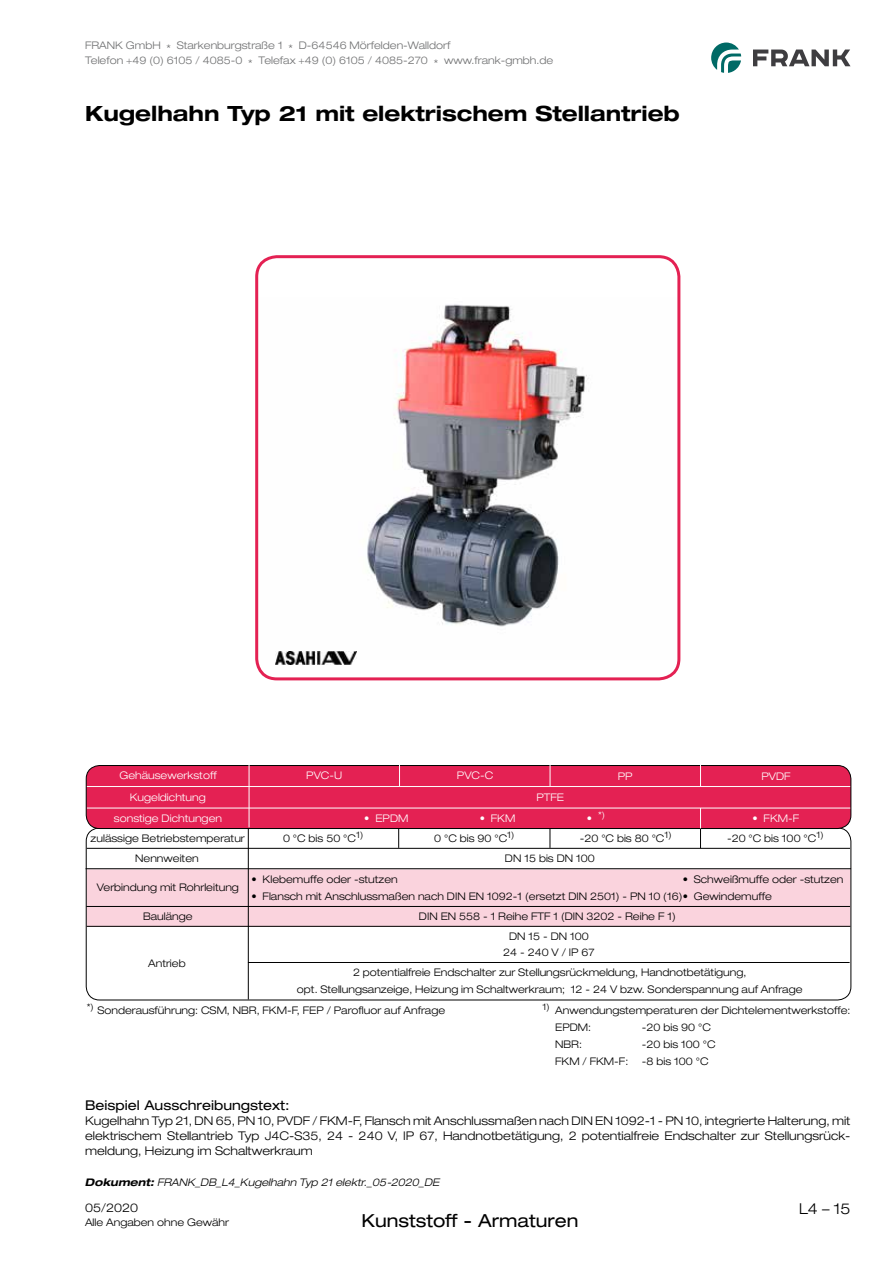
<style>
.page{position:relative;width:893px;height:1263px;background:#fff}
.page>*{position:absolute;margin:0;border:0;box-sizing:border-box;transform-origin:0 0}
.t1{font:700 expanded 21px "Helvetica Neue LT Pro";color:#000}
.t2{font:expanded 18px "Helvetica Neue LT Pro";color:#000}
.t3{font:300 expanded 15px "Helvetica Neue LT Pro";color:#000}
.t4{font:expanded 13.5px "Helvetica Neue LT Pro";color:#000}
.t5{font:300 expanded 12px/15px "Helvetica Neue LT Pro";color:#000;text-align:justify}
.t6{font:300 expanded 10.5px/17px "Helvetica Neue LT Pro";color:#000;text-align:center}
.t7{font:300 expanded 10.5px/15px "Helvetica Neue LT Pro";color:#707172}
.t8{font:300 expanded 10.5px "Helvetica Neue LT Pro";color:#fff}
.t9{font:italic 300 expanded 10.5px "Helvetica Neue LT Pro";color:#000}
.t10{font:300 expanded 9px "Helvetica Neue LT Pro";color:#fff}
.s1{font-size:10.5px}
.s2{font-weight:700}
</style>
<div class="page">
<svg style="left:711px;top:43px;width:30px;height:30px"></svg>
<svg style="left:753px;top:50px;width:97px;height:16px"></svg>
<img style="left:367px;top:304px;width:220px;height:323px">
<div style="left:255px;top:255px;width:425px;height:425px;border:3px solid #e42153;border-radius:20px"></div>
<img style="left:276px;top:651px;width:81px;height:14px">
<svg style="left:398px;top:829px;width:1px;height:19px"></svg>
<svg style="left:550px;top:829px;width:1px;height:19px"></svg>
<hr style="left:87px;top:848px;width:763px;height:1px;background:#000">
<div style="left:87px;top:869px;width:763px;height:58px;background:#fad3dd;border:2px solid #fad3dd"></div>
<hr style="left:86px;top:868px;width:765px;height:1px;background:#000">
<hr style="left:87px;top:926px;width:763px;height:1px;background:#000">
<hr style="left:86px;top:906px;width:764px;height:1px;background:#000">
<hr style="left:248px;top:827px;width:1px;height:172px;background:#000">
<div style="left:86px;top:765px;width:765px;height:63px;background:#e42153;border-radius:14px"></div>
<div style="left:86px;top:765px;width:765px;height:64px;border:1px solid #000;border-radius:14px"></div>
<hr style="left:87px;top:786px;width:763px;height:1px;background:#fff">
<hr style="left:249px;top:764px;width:1px;height:63px;background:#fff">
<svg style="left:399px;top:765px;width:1px;height:21px"></svg>
<svg style="left:700px;top:765px;width:1px;height:21px"></svg>
<svg style="left:550px;top:765px;width:1px;height:21px"></svg>
<hr style="left:87px;top:808px;width:763px;height:1px;background:#fff">
<hr style="left:248px;top:962px;width:602px;height:1px;background:#000">
<svg style="left:700px;top:809px;width:1px;height:39px"></svg>
<p class="t7" style="left:85px;top:38px;width:470px">FRANK GmbH * Starkenburgstraße 1 * D-64546 Mörfelden-Walldorf<br>Telefon +49 (0) 6105 / 4085-0 * Telefax +49 (0) 6105 / 4085-270 * www.frank-gmbh.de</p>
<h1 class="t1" style="left:85px;top:100px;width:596px">Kugelhahn Typ 21 mit elektrischem Stellantrieb</h1>
<p class="t8" style="left:119px;top:769px;width:99px">Gehäusewerkstoff</p>
<p class="t8" style="left:306px;top:769px;width:37px">PVC-U</p>
<p class="t8" style="left:761px;top:769px;width:31px">PVDF</p>
<p class="t8" style="left:364px;top:812px;width:46px">• EPDM</p>
<p class="t8" style="left:480px;top:812px;width:37px">• FKM</p>
<p class="t8" style="left:457px;top:769px;width:38px">PVC-C</p>
<p class="t8" style="left:618px;top:769px;width:16px">PP</p>
<p class="t8" style="left:537px;top:791px;width:29px">PTFE</p>
<p class="t8" style="left:130px;top:791px;width:78px">Kugeldichtung</p>
<p class="t8" style="left:114px;top:812px;width:110px">sonstige Dichtungen</p>
<p class="t10" style="left:587px;top:809px;width:20px"><span class="s1">•</span> *)</p>
<p class="t8" style="left:752px;top:812px;width:48px">• FKM-F</p>
<p class="t6" style="left:91px;top:830px;width:156px">zulässige Betriebstemperatur</p>
<p class="t6" style="left:283px;top:830px;width:82px">0 °C bis 50 °C<sup>1)</sup></p>
<p class="t6" style="left:434px;top:830px;width:82px">0 °C bis 90 °C<sup>1)</sup></p>
<p class="t6" style="left:580px;top:830px;width:93px">-20 °C bis 80 °C<sup>1)</sup></p>
<p class="t6" style="left:727px;top:830px;width:98px">-20 °C bis 100 °C<sup>1)</sup></p>
<p class="t6" style="left:135px;top:850px;width:65px">Nennweiten</p>
<p class="t6" style="left:505px;top:850px;width:91px">DN 15 bis DN 100</p>
<p class="t6" style="left:97px;top:879px;width:144px">Verbindung mit Rohrleitung</p>
<p class="t6" style="left:143px;top:908px;width:51px">Baulänge</p>
<p class="t6" style="left:683px;top:871px;width:162px">• Schweißmuffe oder -stutzen</p>
<p class="t6" style="left:252px;top:871px;width:148px">• Klebemuffe oder -stutzen</p>
<p class="t6" style="left:252px;top:888px;width:522px">• Flansch mit Anschlussmaßen nach DIN EN 1092-1 (ersetzt DIN 2501) - PN 10 (16)• Gewindemuffe</p>
<p class="t6" style="left:419px;top:908px;width:258px">DIN EN 558 - 1 Reihe FTF 1 (DIN 3202 - Reihe F 1)</p>
<p class="t6" style="left:503px;top:927px;width:93px">DN 15 - DN 100<br>24 - 240 V / IP 67</p>
<p class="t6" style="left:297px;top:964px;width:507px">2 potentialfreie Endschalter zur Stellungsrückmeldung, Handnotbetätigung,<br>opt. Stellungsanzeige, Heizung im Schaltwerkraum; 12 - 24 V bzw. Sonderspannung auf Anfrage</p>
<p class="t6" style="left:87px;top:1002px;width:360px"><sup>*)</sup> Sonderausführung: CSM, NBR, FKM-F, FEP / Parofluor auf Anfrage</p>
<p class="t6" style="left:555px;top:1002px;width:297px;text-align:left;text-indent:-13px"><sup>1)</sup> Anwendungstemperaturen der Dichtelementwerkstoffe:<br>EPDM:</p>
<p class="t6" style="left:148px;top:954px;width:39px">Antrieb</p>
<p class="t6" style="left:642px;top:1019px;width:71px">-20 bis 90 °C</p>
<p class="t6" style="left:555px;top:1036px;width:28px">NBR:</p>
<p class="t6" style="left:642px;top:1036px;width:75px">-20 bis 100 °C</p>
<p class="t6" style="left:555px;top:1053px;width:75px">FKM / FKM-F:</p>
<p class="t6" style="left:642px;top:1053px;width:68px">-8 bis 100 °C</p>
<p class="t4" style="left:85px;top:1096px;width:206px">Beispiel Ausschreibungstext:</p>
<p class="t5" style="left:85px;top:1112px;width:767px">Kugelhahn Typ 21, DN 65, PN 10, PVDF / FKM-F, Flansch mit Anschlussmaßen nach DIN EN 1092-1 - PN 10, integrierte Halterung, mit elektrischem Stellantrieb Typ J4C-S35, 24 - 240 V, IP 67, Handnotbetätigung, 2 potentialfreie Endschalter zur Stellungsrück&shy;meldung, Heizung im Schaltwerkraum</p>
<p class="t9" style="left:85px;top:1175px;width:356px"><span class="s2">Dokument:</span> FRANK_DB_L4_Kugelhahn Typ 21 elektr._05-2020_DE</p>
<p class="t5" style="left:85px;top:1200px;width:54px">05/2020</p>
<p class="t6" style="left:85px;top:1213px;width:146px">Alle Angaben ohne Gewähr</p>
<h2 class="t2" style="left:361px;top:1209px;width:219px">Kunststoff - Armaturen</h2>
<h3 class="t3" style="left:799px;top:1199px;width:53px">L4 – 15</h3>
</div>
